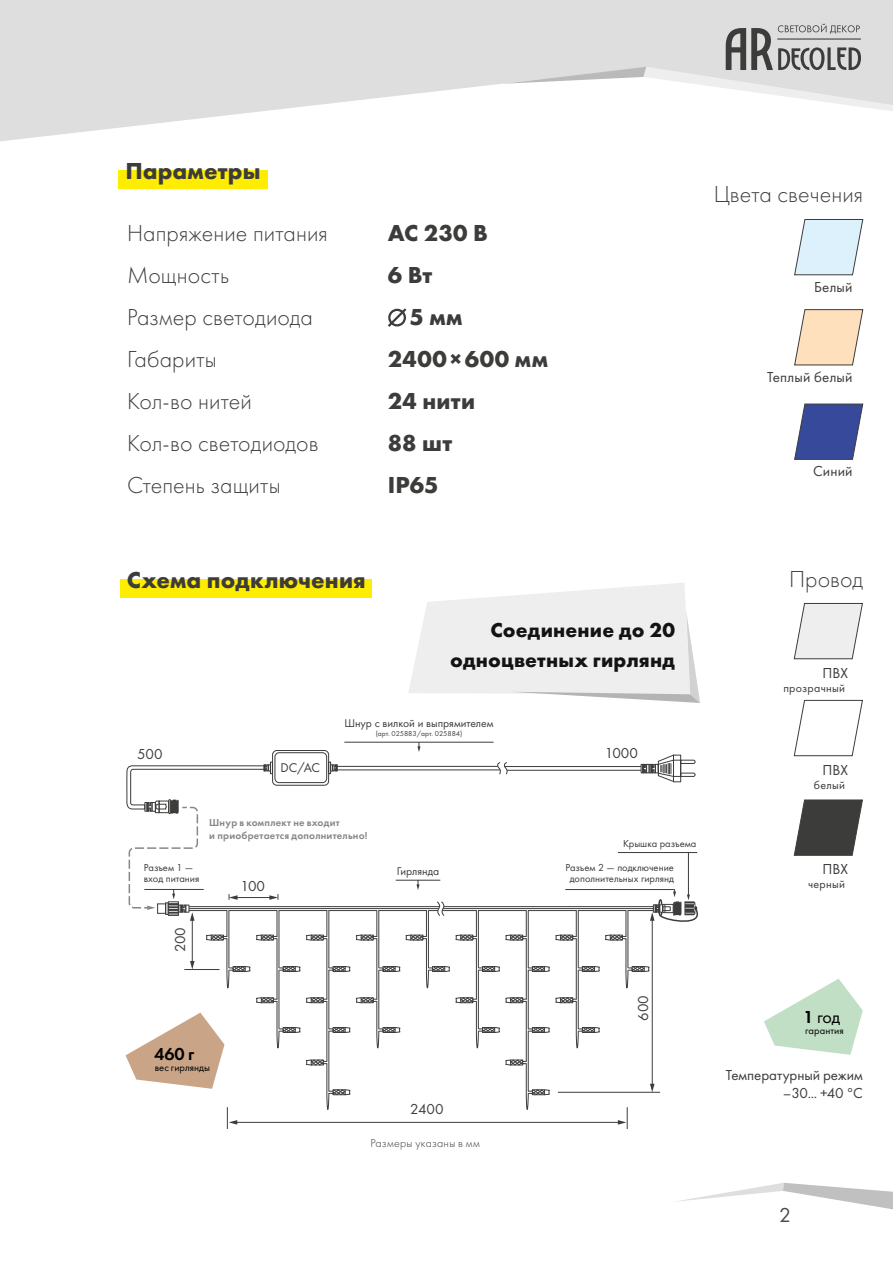
<style>
.page{position:relative;width:893px;height:1263px;background:#fff}
.page>*{position:absolute;margin:0;border:0;box-sizing:border-box;transform-origin:0 0}
.t1{font:300 24px/42px "Futura PT";letter-spacing:.005em;color:#3c3c3b}
.t2{font:700 24px/42px "Futura PT";letter-spacing:.01em;color:#3c3c3b}
.t3{font:700 21px/30px "Futura PT";letter-spacing:.01em;color:#131313;text-align:right}
.t4{font:21px "Futura PT";color:#4b4b4b}
.t5{font:18px "Futura PT";color:#000}
.t6{font:600 18px "Futura PT";color:#000}
.t7{font:15px/18px "Futura PT";color:#3c3c3b;text-align:right}
.t8{font:13.2px "Futura PT";color:#3c3c3b}
.t9{font:12px "Futura PT";letter-spacing:.02em;color:#3c3c3b}
.t10{font:300 12px "Futura PT";letter-spacing:.025em;color:#3c3c3b}
.t11{font:11.55px "Futura PT";color:#3c3c3b}
.t12{font:10.5px/11.2px "Futura PT";color:#3c3c3b}
.t13{font:600 10.5px/12.6px "Futura PT";letter-spacing:.02em;color:#878787}
.t14{font:10.5px "Futura PT";letter-spacing:.01em;color:#000}
.t15{font:7.5px "Futura PT";color:#3c3c3b}
.s1{font-weight:600}
</style>
<div class="page">
<svg style="left:0;top:0;width:893px;height:141px;fill:#dedede"></svg>
<svg style="left:677px;top:1183px;width:216px;height:27px"></svg>
<svg style="left:503px;top:24px;width:390px;height:87px"></svg>
<svg style="left:388px;top:308px;width:19px;height:19px"></svg>
<div style="left:118px;top:170px;width:150px;height:19px;background:#ffed00"></div>
<div style="left:121px;top:579px;width:251px;height:19px;background:#ffed00"></div>
<svg style="left:793px;top:603px;width:70px;height:56px;background:#e7e7e7"></svg>
<svg style="left:793px;top:699px;width:70px;height:57px"></svg>
<svg style="left:793px;top:799px;width:70px;height:57px;background:#5c5c5b"></svg>
<svg style="left:764px;top:979px;width:99px;height:76px"></svg>
<svg style="left:408px;top:583px;width:292px;height:120px"></svg>
<svg style="left:794px;top:219px;width:70px;height:57px;background:#d9e8f2"></svg>
<svg style="left:794px;top:309px;width:70px;height:57px;background:#f2dbbf"></svg>
<svg style="left:794px;top:403px;width:70px;height:57px;background:#5866a5"></svg>
<svg style="left:126px;top:1012px;width:98px;height:77px"></svg>
<hr style="left:279px;top:970px;width:1px;height:59px;background:#3c3c3b">
<hr style="left:277px;top:939px;width:1px;height:60px;background:#3c3c3b">
<hr style="left:328px;top:970px;width:1px;height:59px;background:#3c3c3b">
<hr style="left:328px;top:1031px;width:1px;height:60px;background:#3c3c3b">
<svg style="left:306px;top:1059px;width:45px;height:51px"></svg>
<hr style="left:326px;top:1001px;width:1px;height:60px;background:#3c3c3b">
<hr style="left:326px;top:939px;width:1px;height:60px;background:#3c3c3b">
<hr style="left:478px;top:970px;width:1px;height:59px;background:#3c3c3b">
<hr style="left:476px;top:939px;width:1px;height:60px;background:#3c3c3b">
<hr style="left:528px;top:970px;width:1px;height:59px;background:#3c3c3b">
<hr style="left:528px;top:1031px;width:1px;height:60px;background:#3c3c3b">
<svg style="left:505px;top:1059px;width:45px;height:51px"></svg>
<hr style="left:526px;top:1001px;width:1px;height:60px;background:#3c3c3b">
<hr style="left:526px;top:939px;width:1px;height:60px;background:#3c3c3b">
<hr style="left:578px;top:970px;width:1px;height:59px;background:#3c3c3b">
<svg style="left:455px;top:997px;width:145px;height:52px"></svg>
<hr style="left:576px;top:939px;width:1px;height:60px;background:#3c3c3b">
<hr style="left:378px;top:970px;width:1px;height:59px;background:#3c3c3b">
<svg style="left:256px;top:997px;width:145px;height:52px"></svg>
<hr style="left:376px;top:939px;width:1px;height:60px;background:#3c3c3b">
<hr style="left:236px;top:1122px;width:383px;height:1px;background:#3c3c3b">
<svg style="left:618px;top:1107px;width:10px;height:22px"></svg>
<hr style="left:558px;top:1092px;width:102px;height:1px;background:#3c3c3b">
<hr style="left:652px;top:919px;width:1px;height:166px;background:#3c3c3b">
<svg style="left:650px;top:1084px;width:4px;height:8px"></svg>
<svg style="left:227px;top:1107px;width:10px;height:22px"></svg>
<svg style="left:126px;top:742px;width:573px;height:247px"></svg>
<p class="t2" style="left:125px;top:149px;width:137px">Параметры</p>
<p class="t1" style="left:127px;top:213px;width:202px">Напряжение питания<br>Мощность<br>Размер светодиода<br>Габариты<br>Кол-во нитей<br>Кол-во светодиодов<br>Степень защиты</p>
<p class="t2" style="left:388px;top:212px;width:102px">AC 230 В<br>6 Вт</p>
<p class="t2" style="left:388px;top:296px;width:162px;text-indent:22px">5 мм<br>2400×600 мм<br>24 нити<br>88 шт<br>IP65</p>
<p class="t1" style="left:714px;top:174px;width:151px">Цвета свечения</p>
<p class="t7" style="left:814px;top:278px;width:40px">Белый</p>
<p class="t7" style="left:767px;top:368px;width:87px">Теплый белый</p>
<p class="t7" style="left:813px;top:462px;width:41px">Синий</p>
<p class="t2" style="left:127px;top:558px;width:241px">Схема подключения</p>
<p class="t3" style="left:450px;top:614px;width:226px">Соединение до 20 одноцветных гирлянд</p>
<p class="t11" style="left:344px;top:717px;width:151px">Шнур с вилкой и выпрямителем</p>
<p class="t15" style="left:376px;top:729px;width:88px">(арт. 025883/арт. 025884)</p>
<p class="t7" style="left:137px;top:745px;width:27px">500</p>
<p class="t7" style="left:605px;top:744px;width:35px">1000</p>
<p class="t8" style="left:281px;top:760px;width:41px">DC/AC</p>
<p class="t13" style="left:209px;top:816px;width:160px">Шнур в комплект не входит<br>и приобретается дополнительно!</p>
<p class="t12" style="left:623px;top:838px;width:75px">Крышка разъема</p>
<p class="t12" style="left:144px;top:862px;width:57px">Разъем 1 ― вход питания</p>
<p class="t12" style="left:565px;top:861px;width:110px;text-align:center">Разъем 2 ― подключение дополнительных гирлянд</p>
<p class="t11" style="left:397px;top:864px;width:44px">Гирлянда</p>
<p class="t7" style="left:240px;top:877px;width:26px">100</p>
<p class="t7" style="left:171px;top:952px;width:27px;rotate:-90deg">200</p>
<p class="t6" style="left:154px;top:1043px;width:42px">460 г</p>
<p class="t14" style="left:155px;top:1061px;width:57px">вес гирлянды</p>
<p class="t7" style="left:410px;top:1100px;width:35px">2400</p>
<p class="t10" style="left:370px;top:1136px;width:111px">Размеры указаны в мм</p>
<p class="t7" style="left:634px;top:1021px;width:27px;rotate:-90deg">600</p>
<p class="t1" style="left:789px;top:558px;width:76px">Провод</p>
<p class="t7" style="left:822px;top:663px;width:27px">ПВХ</p>
<p class="t9" style="left:783px;top:681px;width:63px">прозрачный</p>
<p class="t7" style="left:822px;top:760px;width:27px">ПВХ</p>
<p class="t9" style="left:814px;top:778px;width:33px">белый</p>
<p class="t7" style="left:822px;top:860px;width:27px">ПВХ</p>
<p class="t9" style="left:808px;top:877px;width:38px">черный</p>
<p class="t5" style="left:803px;top:1006px;width:38px"><span class="s1">1</span> год</p>
<p class="t14" style="left:805px;top:1024px;width:40px">гарантия</p>
<p class="t7" style="left:726px;top:1066px;width:138px">Температурный режим –30... +40 °С</p>
<p class="t4" style="left:779px;top:1202px;width:13px">2</p>
</div>
